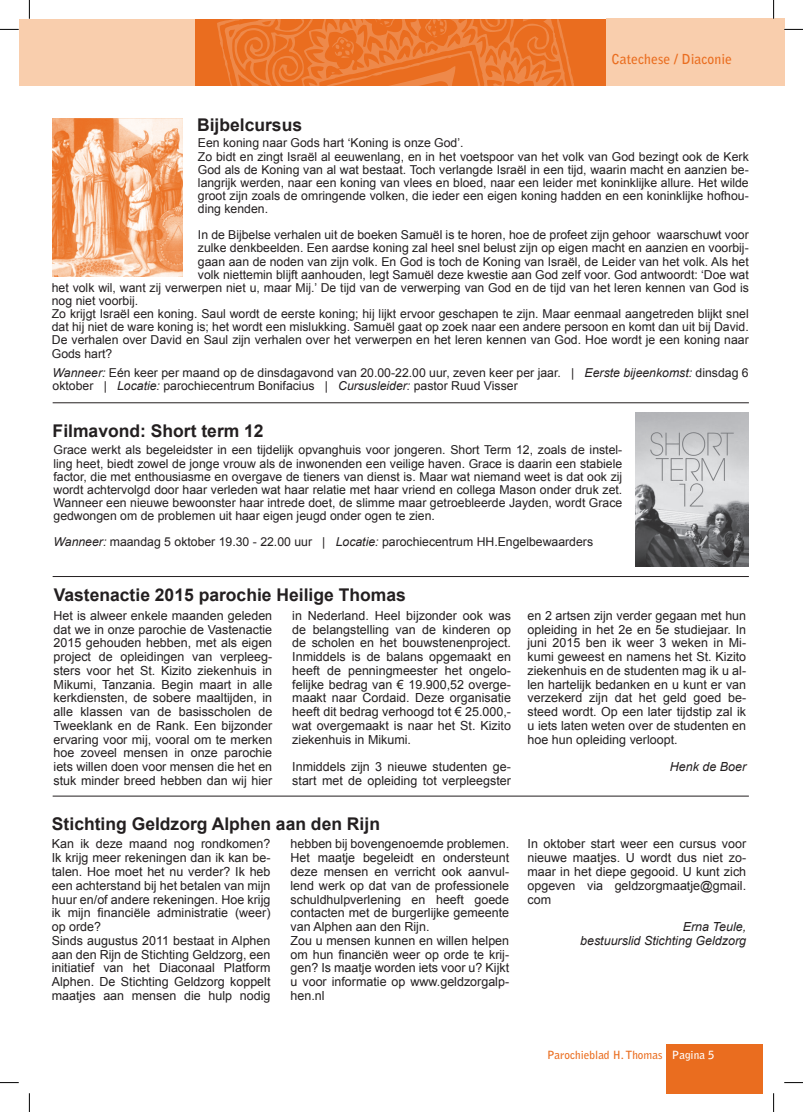
<style>
.page{position:relative;width:803px;height:1112px;background:#fff}
.page>*{position:absolute;margin:0;border:0;box-sizing:border-box;transform-origin:0 0}
.t1{font:700 17.5px "Arial";color:#231f20}
.t2{font:700 13.75px "Bell Gothic Std";color:#ea6d1f}
.t3{font:12.5px/13.8px "Arial";color:#231f20;text-align:justify}
.t4{font:italic 12.5px/13.8px "Arial";color:#231f20;text-align:right}
.t5{font:12.25px/13.1px "Arial";color:#231f20}
.t6{font:700 11.25px "Bell Gothic Std";color:#ea6d1f}
.s1{font-style:italic}
.s2{color:#fff}
</style>
<div class="page">
<div style="left:19px;top:19px;width:177px;height:67px;background:#f9cead"></div>
<div style="left:196px;top:19px;width:410px;height:67px;background:#ea6d1f"></div>
<div style="left:606px;top:19px;width:178px;height:67px;background:#f9cead"></div>
<svg style="left:217px;top:19px;width:357px;height:67px"></svg>
<div style="left:666px;top:1043px;width:97px;height:49px;background:#ea6d1f"></div>
<hr style="left:53px;top:402px;width:696px;height:1px;background:#231f20">
<hr style="left:53px;top:576px;width:696px;height:1px;background:#231f20">
<hr style="left:53px;top:795px;width:696px;height:1px;background:#231f20">
<img style="left:53px;top:119px;width:130px;height:158px">
<img style="left:635px;top:412px;width:113px;height:154px">
<svg style="left:0;top:29px;width:19px;height:1px"></svg>
<svg style="left:784px;top:29px;width:19px;height:1px"></svg>
<svg style="left:0;top:1082px;width:19px;height:1px"></svg>
<svg style="left:784px;top:1082px;width:19px;height:1px"></svg>
<svg style="left:29px;top:0;width:1px;height:19px"></svg>
<svg style="left:29px;top:1093px;width:1px;height:18px"></svg>
<svg style="left:773px;top:0;width:1px;height:19px"></svg>
<svg style="left:773px;top:1093px;width:1px;height:18px"></svg>
<h1 class="t1" style="left:197px;top:112px;width:107px">Bijbelcursus</h1>
<p class="t2" style="left:611px;top:50px;width:122px">Catechese / Diaconie</p>
<p class="t5" style="left:198px;top:136px;width:552px">Een koning naar Gods hart ‘Koning is onze God’.<br>Zo bidt en zingt Israël al eeuwenlang, en in het voetspoor van het volk van God bezingt ook de Kerk God als de Koning van al wat bestaat. Toch verlangde Israël in een tijd, waarin macht en aanzien be&shy;langrijk werden, naar een koning van vlees en bloed, naar een leider met koninklijke allure. Het wilde groot zijn zoals de omringende volken, die ieder een eigen koning hadden en een koninklijke hofhou&shy;ding kenden.</p>
<p class="t5" style="left:198px;top:228px;width:552px;text-align:justify">In de Bijbelse verhalen uit de boeken Samuël is te horen, hoe de profeet zijn gehoor waarschuwt voor zulke denkbeelden. Een aardse koning zal heel snel belust zijn op eigen macht en aanzien en voorbij&shy;gaan aan de noden van zijn volk. En God is toch de Koning van Israël, de Leider van het volk. Als het volk niettemin blijft aanhouden, legt Samuël deze kwestie aan God zelf voor. God antwoordt: ‘Doe wat</p>
<p class="t5" style="left:52px;top:281px;width:698px">het volk wil, want zij verwerpen niet u, maar Mij.’ De tijd van de verwerping van God en de tijd van het leren kennen van God is nog niet voorbij.<br>Zo krijgt Israël een koning. Saul wordt de eerste koning; hij lijkt ervoor geschapen te zijn. Maar eenmaal aangetreden blijkt snel dat hij niet de ware koning is; het wordt een mislukking. Samuël gaat op zoek naar een andere persoon en komt dan uit bij David.<br>De verhalen over David en Saul zijn verhalen over het verwerpen en het leren kennen van God. Hoe wordt je een koning naar Gods hart?</p>
<p class="t5" style="left:53px;top:366px;width:698px"><span class="s1">Wanneer:</span> Eén keer per maand op de dinsdagavond van 20.00-22.00 uur, zeven keer per jaar. | <span class="s1">Eerste bijeenkomst:</span> dinsdag 6 oktober | <span class="s1">Locatie:</span> parochiecentrum Bonifacius | <span class="s1">Cursusleider:</span> pastor Ruud Visser</p>
<h1 class="t1" style="left:53px;top:418px;width:213px">Filmavond: Short term 12</h1>
<p class="t5" style="left:54px;top:443px;width:570px;text-align:justify">Grace werkt als begeleidster in een tijdelijk opvanghuis voor jongeren. Short Term 12, zoals de instel&shy;ling heet, biedt zowel de jonge vrouw als de inwonenden een veilige haven. Grace is daarin een stabiele factor, die met enthousiasme en overgave de tieners van dienst is. Maar wat niemand weet is dat ook zij wordt achtervolgd door haar verleden wat haar relatie met haar vriend en collega Mason onder druk zet.<br>Wanneer een nieuwe bewoonster haar intrede doet, de slimme maar getroebleerde Jayden, wordt Grace gedwongen om de problemen uit haar eigen jeugd onder ogen te zien.</p>
<p class="t5" style="left:54px;top:535px;width:541px"><span class="s1">Wanneer:</span> maandag 5 oktober 19.30 - 22.00 uur | <span class="s1">Locatie:</span> parochiecentrum HH.Engelbewaarders</p>
<h1 class="t1" style="left:54px;top:582px;width:354px">Vastenactie 2015 parochie Heilige Thomas</h1>
<p class="t3" style="left:54px;top:608px;width:220px">Het is alweer enkele maanden geleden dat we in onze parochie de Vastenactie 2015 gehouden hebben, met als eigen project de opleidingen van verpleeg&shy;sters voor het St. Kizito ziekenhuis in Mikumi, Tanzania. Begin maart in alle kerkdiensten, de sobere maaltijden, in alle klassen van de basisscholen de Tweeklank en de Rank. Een bijzonder ervaring voor mij, vooral om te merken hoe zoveel mensen in onze parochie iets willen doen voor mensen die het en stuk minder breed hebben dan wij hier</p>
<p class="t3" style="left:292px;top:608px;width:220px">in Nederland. Heel bijzonder ook was de belangstelling van de kinderen op de scholen en het bouwstenenproject.<br>Inmiddels is de balans opgemaakt en heeft de penningmeester het ongelo&shy;felijke bedrag van € 19.900,52 overge&shy;maakt naar Cordaid. Deze organisatie heeft dit bedrag verhoogd tot € 25.000,- wat overgemaakt is naar het St. Kizito ziekenhuis in Mikumi.</p>
<p class="t3" style="left:292px;top:759px;width:220px">Inmiddels zijn 3 nieuwe studenten ge&shy;start met de opleiding tot verpleegster</p>
<h1 class="t1" style="left:52px;top:811px;width:329px">Stichting Geldzorg Alphen aan den Rijn</h1>
<p class="t3" style="left:527px;top:608px;width:220px">en 2 artsen zijn verder gegaan met hun opleiding in het 2e en 5e studiejaar. In juni 2015 ben ik weer 3 weken in Mi&shy;kumi geweest en namens het St. Kizito ziekenhuis en de studenten mag ik u al&shy;len hartelijk bedanken en u kunt er van verzekerd zijn dat het geld goed be&shy;steed wordt. Op een later tijdstip zal ik u iets laten weten over de studenten en hoe hun opleiding verloopt.</p>
<p class="t4" style="left:670px;top:759px;width:78px">Henk de Boer</p>
<p class="t3" style="left:52px;top:836px;width:220px;text-align:left">Kan ik deze maand nog rondkomen?<br>Ik krijg meer rekeningen dan ik kan be&shy;talen. Hoe moet het nu verder? Ik heb een achterstand bij het betalen van mijn huur en/of andere rekeningen. Hoe krijg ik mijn financiële administratie (weer) op orde?<br>Sinds augustus 2011 bestaat in Alphen aan den Rijn de Stichting Geldzorg, een initiatief van het Diaconaal Platform Alphen. De Stichting Geldzorg koppelt maatjes aan mensen die hulp nodig</p>
<p class="t3" style="left:290px;top:836px;width:220px;text-align:left">hebben bij bovengenoemde problemen.<br>Het maatje begeleidt en ondersteunt deze mensen en verricht ook aanvul&shy;lend werk op dat van de professionele schuldhulpverlening en heeft goede contacten met de burgerlijke gemeente van Alphen aan den Rijn.<br>Zou u mensen kunnen en willen helpen om hun financiën weer op orde te krij&shy;gen? Is maatje worden iets voor u? Kijkt u voor informatie op www.geldzorgalp&shy;hen.nl</p>
<p class="t3" style="left:527px;top:836px;width:220px">In oktober start weer een cursus voor nieuwe maatjes. U wordt dus niet zo&shy;maar in het diepe gegooid. U kunt zich opgeven via geldzorgmaatje@gmail. com</p>
<p class="t4" style="left:580px;top:919px;width:168px">Erna Teule,<br>bestuurslid Stichting Geldzorg</p>
<p class="t6" style="left:547px;top:1047px;width:169px">Parochieblad H. Thomas <span class="s2">Pagina 5</span></p>
</div>
